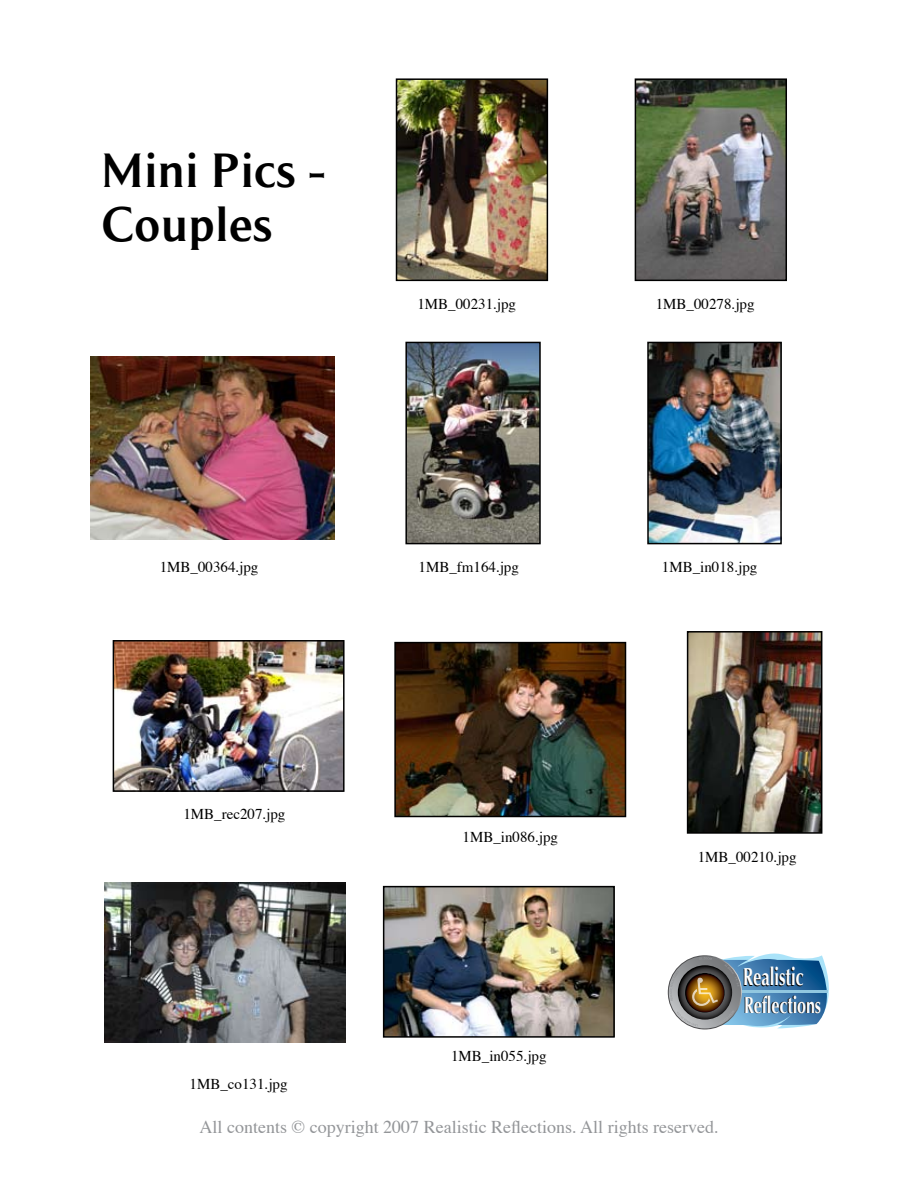
<style>
.page{position:relative;width:918px;height:1188px;background:#fff}
.page>*{position:absolute;margin:0;border:0;box-sizing:border-box;transform-origin:0 0}
.t1{font:700 45px/54px "Mylius";color:#000}
.t2{font:700 24.6px "Optima";color:#fff;scale:.67 1}
.t3{font:700 23.25px "Optima";color:#fff;scale:.69 1}
.t4{font:18px "Times";color:#939598}
.t5{font:15px "Times";color:#000}
</style>
<div class="page">
<img style="left:397px;top:645px;width:226px;height:169px">
<div style="left:394px;top:642px;width:232px;height:175px;border:2px solid #000"></div>
<img style="left:386px;top:889px;width:226px;height:146px">
<div style="left:383px;top:886px;width:232px;height:152px;border:2px solid #000"></div>
<img style="left:116px;top:643px;width:226px;height:146px">
<div style="left:113px;top:640px;width:232px;height:152px;border:2px solid #000"></div>
<img style="left:650px;top:345px;width:129px;height:196px">
<div style="left:647px;top:342px;width:135px;height:202px;border:2px solid #000"></div>
<img style="left:408px;top:345px;width:130px;height:196px">
<div style="left:405px;top:342px;width:136px;height:202px;border:2px solid #000"></div>
<img style="left:638px;top:81px;width:146px;height:197px">
<div style="left:635px;top:78px;width:152px;height:203px;border:2px solid #000"></div>
<img style="left:399px;top:81px;width:146px;height:197px">
<div style="left:396px;top:78px;width:152px;height:203px;border:2px solid #000"></div>
<img style="left:690px;top:634px;width:129px;height:197px">
<div style="left:687px;top:631px;width:135px;height:203px;border:2px solid #000"></div>
<svg style="left:668px;top:953px;width:161px;height:76px;background:#738ea0"></svg>
<hr style="left:742px;top:990px;width:86px;height:3px;background:#91c7e0">
<img style="left:91px;top:356px;width:244px;height:183px">
<img style="left:105px;top:882px;width:241px;height:160px">
<h1 class="t1" style="left:101px;top:143px;width:226px">Mini Pics -<br>Couples</h1>
<p class="t5" style="left:417px;top:290px;width:100px">1MB_00231.jpg</p>
<p class="t5" style="left:656px;top:290px;width:100px">1MB_00278.jpg</p>
<p class="t5" style="left:160px;top:553px;width:100px">1MB_00364.jpg</p>
<p class="t5" style="left:419px;top:553px;width:102px">1MB_fm164.jpg</p>
<p class="t5" style="left:662px;top:553px;width:97px">1MB_in018.jpg</p>
<p class="t5" style="left:183px;top:800px;width:104px">1MB_rec207.jpg</p>
<p class="t5" style="left:190px;top:1070px;width:99px">1MB_co131.jpg</p>
<p class="t5" style="left:463px;top:823px;width:97px">1MB_in086.jpg</p>
<p class="t5" style="left:451px;top:1042px;width:97px">1MB_in055.jpg</p>
<p class="t5" style="left:698px;top:843px;width:100px">1MB_00210.jpg</p>
<h2 class="t2" style="left:743px;top:963px;width:92px">Realistic</h2>
<h3 class="t3" style="left:744px;top:992px;width:113px">Reflections</h3>
<p class="t4" style="left:200px;top:1110px;width:521px">All contents © copyright 2007 Realistic Reflections. All rights reserved.</p>
</div>
